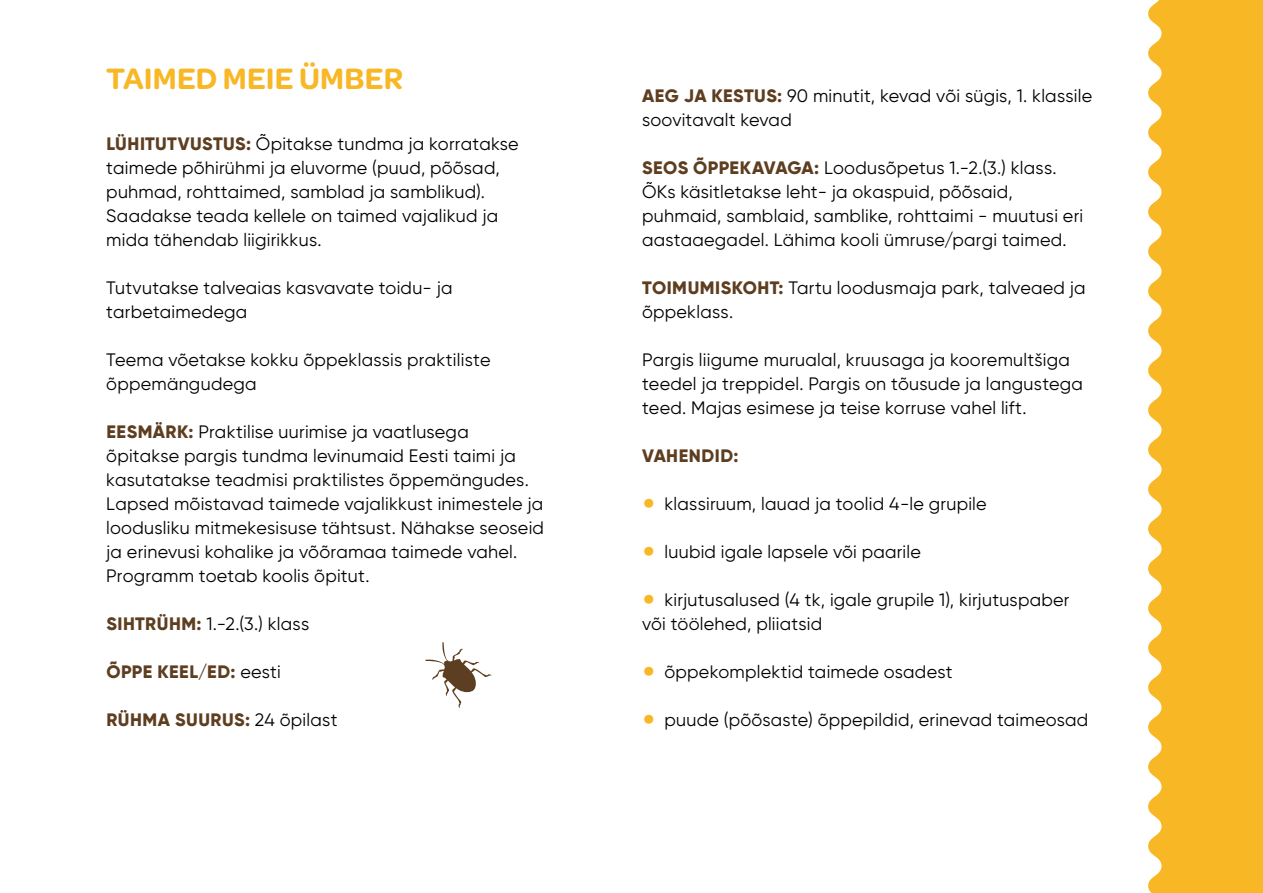
<style>
.page{position:relative;width:1263px;height:893px;background:#fff}
.page>*{position:absolute;margin:0;border:0;box-sizing:border-box;transform-origin:0 0}
.t1{font:45px "Gilroy";color:#f8b724}
.t2{font:600 31.5px "Omnes";letter-spacing:.005em;color:#f8b724}
.t3{font:18px/24px "Gilroy";letter-spacing:.015em;color:#000}
.t4{font:800 18px "Gilroy";letter-spacing:.03em;color:#5e3e20}
.s1{font-weight:800;color:#5e3e20}
.s2{font-weight:400;color:#000}
</style>
<div class="page">
<svg style="left:1148px;top:0;width:115px;height:893px;background:#f8bc35"></svg>
<svg style="left:425px;top:642px;width:67px;height:66px"></svg>
<h2 class="t2" style="left:106px;top:56px;width:298px">TAIMED MEIE ÜMBER</h2>
<p class="t3" style="left:106px;top:132px;width:414px"><span class="s1">LÜHITUTVUSTUS:</span> Õpitakse tundma ja korratakse taimede põhirühmi ja eluvorme (puud, põõsad, puhmad, rohttaimed, samblad ja samblikud).<br>Saadakse teada kellele on taimed vajalikud ja mida tähendab liigirikkus.</p>
<p class="t3" style="left:106px;top:276px;width:348px">Tutvutakse talveaias kasvavate toidu- ja tarbetaimedega</p>
<p class="t3" style="left:106px;top:348px;width:386px">Teema võetakse kokku õppeklassis praktiliste õppemängudega</p>
<p class="t3" style="left:106px;top:420px;width:439px"><span class="s1">EESMÄRK:</span> Praktilise uurimise ja vaatlusega õpitakse pargis tundma levinumaid Eesti taimi ja kasutatakse teadmisi praktilistes õppemängudes.<br>Lapsed mõistavad taimede vajalikkust inimestele ja loodusliku mitmekesisuse tähtsust. Nähakse seoseid ja erinevusi kohalike ja võõramaa taimede vahel.<br>Programm toetab koolis õpitut.</p>
<p class="t3" style="left:106px;top:611px;width:204px"><span class="s1">SIHTRÜHM:</span> 1.-2.(3.) klass</p>
<p class="t4" style="left:106px;top:660px;width:176px">ÕPPE KEEL/ED: <span class="s2">eesti</span></p>
<p class="t4" style="left:106px;top:708px;width:233px">RÜHMA SUURUS: <span class="s2">24 õpilast</span></p>
<p class="t3" style="left:642px;top:83px;width:452px"><span class="s1">AEG JA KESTUS:</span> 90 minutit, kevad või sügis, 1. klassile soovitavalt kevad</p>
<p class="t3" style="left:642px;top:155px;width:442px"><span class="s1">SEOS ÕPPEKAVAGA:</span> Loodusõpetus 1.-2.(3.) klass.<br>ÕKs käsitletakse leht- ja okaspuid, põõsaid, puhmaid, samblaid, samblike, rohttaimi - muutusi eri aastaaegadel. Lähima kooli ümruse/pargi taimed.</p>
<p class="t3" style="left:642px;top:275px;width:445px"><span class="s1">TOIMUMISKOHT:</span> Tartu loodusmaja park, talveaed ja õppeklass.</p>
<p class="t3" style="left:642px;top:347px;width:442px">Pargis liigume murualal, kruusaga ja kooremultšiga teedel ja treppidel. Pargis on tõusude ja langustega teed. Majas esimese ja teise korruse vahel lift.</p>
<p class="t4" style="left:642px;top:444px;width:98px">VAHENDID:</p>
<h1 class="t1" style="left:642px;top:476px;width:15px">•</h1>
<p class="t3" style="left:664px;top:492px;width:324px">klassiruum, lauad ja toolid 4-le grupile</p>
<h1 class="t1" style="left:642px;top:524px;width:15px">•</h1>
<p class="t3" style="left:664px;top:540px;width:258px">luubid igale lapsele või paarile</p>
<h1 class="t1" style="left:642px;top:572px;width:15px">•</h1>
<p class="t3" style="left:642px;top:588px;width:429px;text-indent:22px">kirjutusalused (4 tk, igale grupile 1), kirjutuspaber või töölehed, pliiatsid</p>
<h1 class="t1" style="left:642px;top:644px;width:15px">•</h1>
<p class="t3" style="left:664px;top:660px;width:290px">õppekomplektid taimede osadest</p>
<h1 class="t1" style="left:642px;top:692px;width:15px">•</h1>
<p class="t3" style="left:664px;top:708px;width:425px">puude (põõsaste) õppepildid, erinevad taimeosad</p>
</div>
